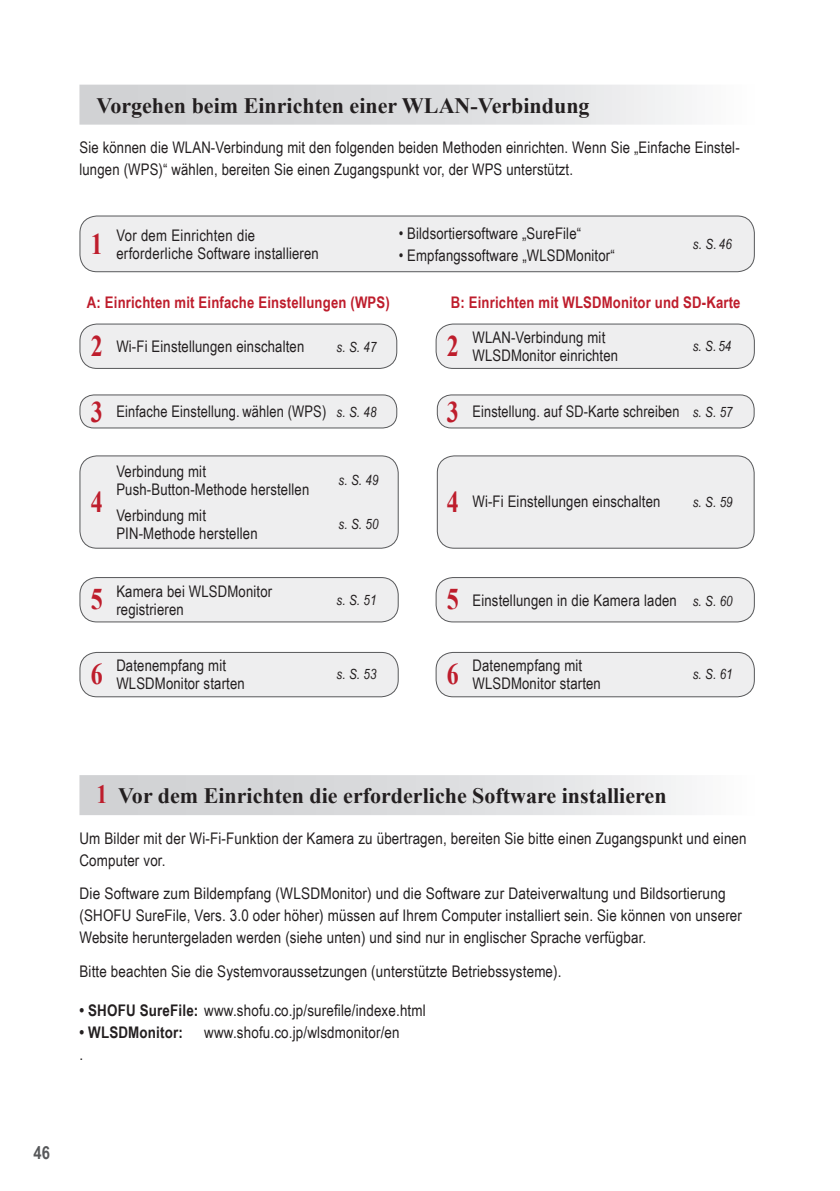
<style>
.page{position:relative;width:840px;height:1191px;background:#fff}
.page>*{position:absolute;margin:0;border:0;box-sizing:border-box;transform-origin:0 0}
.t1{font:700 30px "Times New Roman";color:#be1d2c;scale:.8 1}
.t2{font:700 22px "Times New Roman";color:#231f20}
.t3{font:700 18px "Arial Narrow";color:#57585a}
.t4{font:16px/22px "Arial Narrow";letter-spacing:.01em;color:#231f20}
.t5{font:16px/22px "Arial Narrow";letter-spacing:.01em;color:#231f20;scale:1.04 1}
.t6{font:700 16px "Arial Narrow";letter-spacing:.01em;color:#be1d2c}
.t7{font:700 16px "Arial Narrow";letter-spacing:.01em;color:#231f20}
.t8{font:italic 14px "Arial Narrow";letter-spacing:.01em;color:#231f20}
.s1{font-style:italic;font-size:14px}
.s2{font-size:26.4px;color:#be1d2c}
.s3{font-weight:700}
</style>
<div class="page">
<div style="left:79px;top:85px;width:675px;height:40px;background:linear-gradient(to right,#cacbcd,#f5f5f6)"></div>
<div style="left:79px;top:775px;width:675px;height:40px;background:linear-gradient(to right,#cacbcd,#f5f5f6)"></div>
<div style="left:80px;top:324px;width:316px;height:44px;background:#eeeeef;border-radius:17px"></div>
<div style="left:79px;top:323px;width:318px;height:46px;border:1px solid #57585a;border-radius:17px"></div>
<div style="left:437px;top:456px;width:316px;height:92px;background:#eeeeef;border-radius:17px"></div>
<div style="left:436px;top:455px;width:318px;height:94px;border:1px solid #57585a;border-radius:17px"></div>
<div style="left:80px;top:395px;width:316px;height:33px;background:#eeeeef;border-radius:14px"></div>
<div style="left:79px;top:394px;width:318px;height:34px;border:1px solid #57585a;border-radius:14px"></div>
<div style="left:437px;top:395px;width:316px;height:33px;background:#eeeeef;border-radius:14px"></div>
<div style="left:436px;top:394px;width:318px;height:34px;border:1px solid #57585a;border-radius:14px"></div>
<div style="left:436px;top:324px;width:318px;height:44px;background:#eeeeef;border-radius:17px"></div>
<div style="left:435px;top:323px;width:319px;height:46px;border:1px solid #57585a;border-radius:17px"></div>
<div style="left:436px;top:577px;width:318px;height:45px;background:#eeeeef;border-radius:17px"></div>
<div style="left:435px;top:577px;width:319px;height:45px;border:1px solid #57585a;border-radius:17px"></div>
<div style="left:436px;top:652px;width:318px;height:45px;background:#eeeeef;border-radius:17px"></div>
<div style="left:435px;top:652px;width:319px;height:45px;border:1px solid #57585a;border-radius:17px"></div>
<div style="left:80px;top:577px;width:318px;height:45px;background:#eeeeef;border-radius:17px"></div>
<div style="left:79px;top:577px;width:319px;height:45px;border:1px solid #57585a;border-radius:17px"></div>
<div style="left:80px;top:652px;width:318px;height:45px;background:#eeeeef;border-radius:17px"></div>
<div style="left:79px;top:652px;width:319px;height:45px;border:1px solid #57585a;border-radius:17px"></div>
<div style="left:80px;top:456px;width:318px;height:92px;background:#eeeeef;border-radius:17px"></div>
<div style="left:79px;top:455px;width:319px;height:94px;border:1px solid #57585a;border-radius:17px"></div>
<div style="left:80px;top:216px;width:674px;height:56px;background:#eeeeef;border-radius:17px"></div>
<div style="left:79px;top:215px;width:675px;height:57px;border:1px solid #57585a;border-radius:17px"></div>
<h2 class="t2" style="left:96px;top:90px;width:494px">Vorgehen beim Einrichten einer WLAN-Verbindung</h2>
<p class="t4" style="left:79px;top:136px;width:661px">Sie können die WLAN-Verbindung mit den folgenden beiden Methoden einrichten. Wenn Sie „Einfache Einstel&shy;lungen (WPS)“ wählen, bereiten Sie einen Zugangspunkt vor, der WPS unterstützt.</p>
<p class="t4" style="left:116px;top:223px;width:140px">Vor dem Einrichten die</p>
<p class="t4" style="left:398px;top:221px;width:184px">• Bildsortiersoftware „SureFile“</p>
<p class="t4" style="left:91px;top:241px;width:229px"><sup>1</sup> erforderliche Software installieren</p>
<p class="t4" style="left:398px;top:243px;width:217px">• Empfangssoftware „WLSDMonitor“</p>
<p class="t8" style="left:692px;top:234px;width:40px">s. S. 46</p>
<p class="t6" style="left:87px;top:290px;width:304px">A: Einrichten mit Einfache Einstellungen (WPS)</p>
<p class="t6" style="left:450px;top:290px;width:291px">B: Einrichten mit WLSDMonitor und SD-Karte</p>
<p class="t4" style="left:116px;top:335px;width:189px">Wi-Fi Einstellungen einschalten</p>
<p class="t8" style="left:336px;top:337px;width:41px">s. S. 47</p>
<p class="t4" style="left:472px;top:326px;width:134px">WLAN-Verbindung mit</p>
<p class="t8" style="left:692px;top:336px;width:40px">s. S. 54</p>
<p class="t4" style="left:472px;top:344px;width:147px">WLSDMonitor einrichten</p>
<h1 class="t1" style="left:446px;top:325px;width:16px">2</h1>
<h1 class="t1" style="left:91px;top:325px;width:16px">2</h1>
<h1 class="t1" style="left:91px;top:391px;width:16px">3</h1>
<h1 class="t1" style="left:446px;top:391px;width:16px">3</h1>
<p class="t4" style="left:116px;top:400px;width:261px">Einfache Einstellung. wählen (WPS) <span class="s1">s. S. 48</span></p>
<p class="t4" style="left:472px;top:400px;width:261px">Einstellung. auf SD-Karte schreiben <span class="s1">s. S. 57</span></p>
<h1 class="t1" style="left:91px;top:481px;width:16px">4</h1>
<p class="t4" style="left:116px;top:459px;width:91px">Verbindung mit</p>
<p class="t8" style="left:338px;top:470px;width:41px">s. S. 49</p>
<p class="t4" style="left:116px;top:475px;width:194px;line-height:26.6px">Push-Button-Methode herstellen<br>Verbindung mit</p>
<p class="t8" style="left:338px;top:514px;width:41px">s. S. 50</p>
<p class="t4" style="left:116px;top:522px;width:143px">PIN-Methode herstellen</p>
<h1 class="t1" style="left:446px;top:481px;width:16px">4</h1>
<p class="t4" style="left:472px;top:490px;width:189px">Wi-Fi Einstellungen einschalten</p>
<p class="t8" style="left:692px;top:492px;width:41px">s. S. 59</p>
<h1 class="t1" style="left:91px;top:578px;width:16px">5</h1>
<p class="t4" style="left:116px;top:579px;width:157px">Kamera bei WLSDMonitor</p>
<p class="t4" style="left:116px;top:597px;width:69px">registrieren</p>
<p class="t8" style="left:336px;top:590px;width:41px">s. S. 51</p>
<h1 class="t1" style="left:446px;top:578px;width:16px">5</h1>
<p class="t4" style="left:472px;top:588px;width:261px">Einstellungen in die Kamera laden <span class="s1">s. S. 60</span></p>
<h1 class="t1" style="left:91px;top:653px;width:16px">6</h1>
<p class="t4" style="left:116px;top:654px;width:111px">Datenempfang mit</p>
<p class="t8" style="left:336px;top:665px;width:41px">s. S. 53</p>
<p class="t4" style="left:116px;top:672px;width:130px">WLSDMonitor starten</p>
<h1 class="t1" style="left:446px;top:653px;width:16px">6</h1>
<p class="t4" style="left:472px;top:654px;width:111px">Datenempfang mit</p>
<p class="t8" style="left:692px;top:665px;width:41px">s. S. 61</p>
<p class="t4" style="left:472px;top:672px;width:130px">WLSDMonitor starten</p>
<h2 class="t2" style="left:96px;top:780px;width:571px"><span class="s2">1</span> Vor dem Einrichten die erforderliche Software installieren</h2>
<p class="t4" style="left:79px;top:826px;width:668px">Um Bilder mit der Wi-Fi-Funktion der Kamera zu übertragen, bereiten Sie bitte einen Zugangspunkt und einen<br>Computer vor.</p>
<p class="t5" style="left:79px;top:882px;width:638px">Die Software zum Bildempfang (WLSDMonitor) und die Software zur Dateiverwaltung und Bildsortierung (SHOFU SureFile, Vers. 3.0 oder höher) müssen auf Ihrem Computer installiert sein. Sie können von unserer<br>Website heruntergeladen werden (siehe unten) und sind nur in englischer Sprache verfügbar.</p>
<p class="t4" style="left:79px;top:959px;width:483px">Bitte beachten Sie die Systemvoraussetzungen (unterstützte Betriebssysteme).</p>
<p class="t4" style="left:79px;top:998px;width:347px"><span class="s3">• SHOFU SureFile:</span> www.shofu.co.jp/surefile/indexe.html</p>
<p class="t7" style="left:79px;top:1020px;width:105px">• WLSDMonitor:</p>
<p class="t4" style="left:204px;top:1020px;width:197px">www.shofu.co.jp/wlsdmonitor/en</p>
<p class="t4" style="left:79px;top:1042px;width:5px">.</p>
<p class="t3" style="left:33px;top:1138px;width:18px">46</p>
</div>
